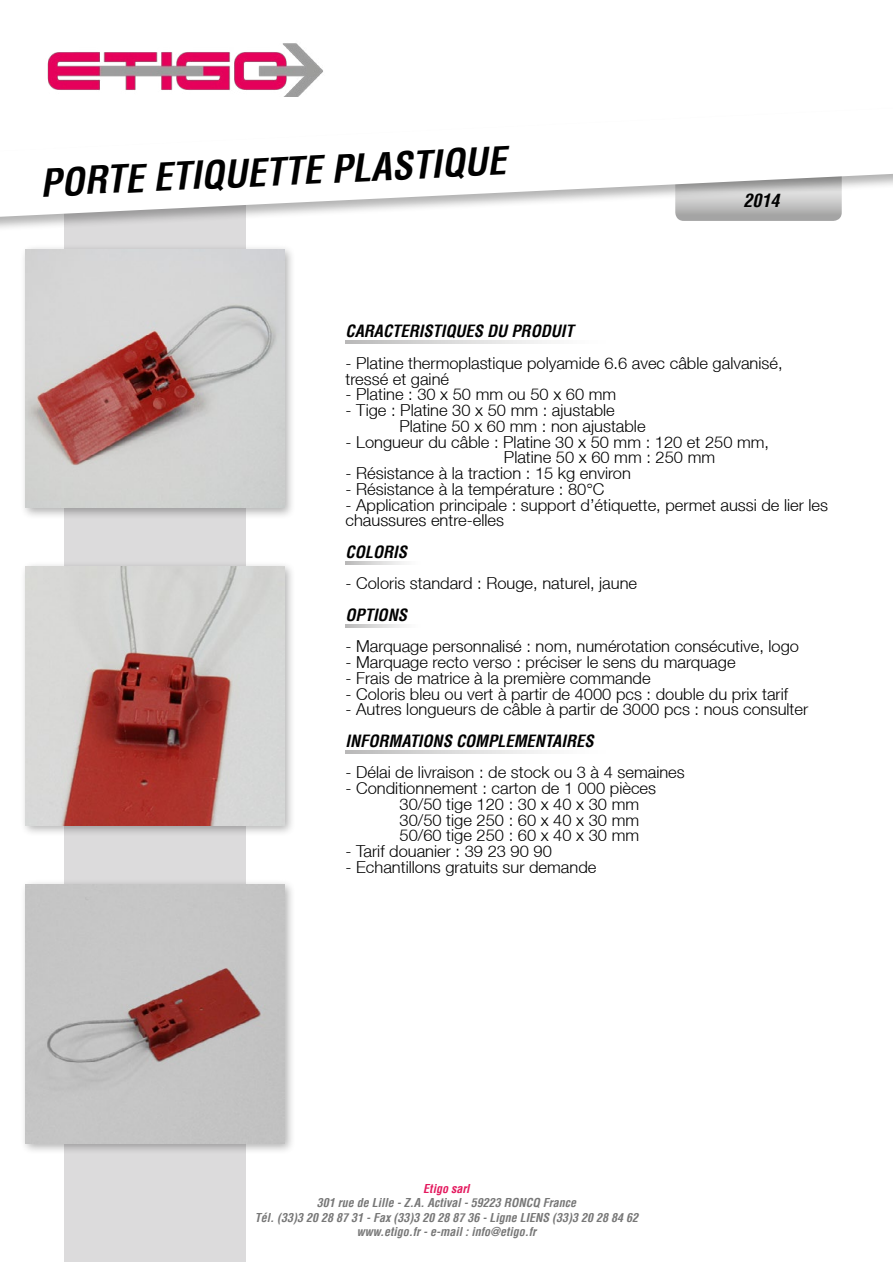
<style>
.page{position:relative;width:893px;height:1263px;background:#fff}
.page>*{position:absolute;margin:0;border:0;box-sizing:border-box;transform-origin:0 0}
.t1{font:italic 700 condensed 37.5px "Helvetica LT";color:#000}
.t2{font:italic 700 condensed 18px "Helvetica LT";color:#000}
.t3{font:300 16.5px/15.8px "Helvetica Neue LT";color:#000}
.t4{font:italic 700 condensed 16.5px "Helvetica LT";color:#000}
.t5{font:italic 700 condensed 12px/14.4px "Helvetica LT";color:#777;text-align:center}
.t6{font:italic 700 condensed 12px "Helvetica LT";color:#e4195e}
</style>
<div class="page">
<div style="left:65px;top:183px;width:181px;height:1079px;background:#dcdbdc"></div>
<div style="left:0;top:105px;width:893px;height:128px;background:#000;opacity:.3"></div>
<svg style="left:0;top:108px;width:893px;height:109px"></svg>
<img style="left:47px;top:43px;width:276px;height:54px">
<svg style="left:345px;top:340px;width:202px;height:4px"></svg>
<svg style="left:345px;top:750px;width:202px;height:3px"></svg>
<svg style="left:345px;top:625px;width:59px;height:3px"></svg>
<svg style="left:345px;top:561px;width:59px;height:4px"></svg>
<div style="left:20px;top:243px;width:276px;height:276px;background:#000;opacity:.3"></div>
<img style="left:26px;top:249px;width:259px;height:259px">
<div style="left:20px;top:561px;width:276px;height:276px;background:#000;opacity:.3"></div>
<img style="left:26px;top:567px;width:259px;height:259px">
<div style="left:20px;top:879px;width:276px;height:276px;background:#000;opacity:.3"></div>
<img style="left:26px;top:884px;width:259px;height:259px">
<h1 class="t1" style="left:39px;top:160px;width:468px;rotate:-3deg">PORTE ETIQUETTE PLASTIQUE</h1>
<p class="t2" style="left:744px;top:189px;width:37px">2014</p>
<p class="t4" style="left:345px;top:321px;width:230px">CARACTERISTIQUES DU PRODUIT</p>
<p class="t3" style="left:345px;top:355px;width:439px">- Platine thermoplastique polyamide 6.6 avec câble galvanisé, tressé et gainé</p>
<p class="t3" style="left:345px;top:386px;width:272px">- Platine : 30 x 50 mm ou 50 x 60 mm</p>
<p class="t3" style="left:399px;top:402px;width:248px;text-indent:-54px">- Tige : Platine 30 x 50 mm : ajustable<br>Platine 50 x 60 mm : non ajustable</p>
<p class="t3" style="left:504px;top:433px;width:267px;text-indent:-158px">- Longueur du câble : Platine 30 x 50 mm : 120 et 250 mm,<br>Platine 50 x 60 mm : 250 mm</p>
<p class="t3" style="left:345px;top:465px;width:287px">- Résistance à la traction : 15 kg environ</p>
<p class="t3" style="left:345px;top:481px;width:261px">- Résistance à la température : 80°C</p>
<p class="t3" style="left:345px;top:496px;width:484px">- Application principale : support d’étiquette, permet aussi de lier les chaussures entre-elles</p>
<p class="t4" style="left:345px;top:541px;width:63px">COLORIS</p>
<p class="t3" style="left:345px;top:575px;width:293px">- Coloris standard : Rouge, naturel, jaune</p>
<p class="t4" style="left:345px;top:604px;width:63px">OPTIONS</p>
<p class="t3" style="left:345px;top:638px;width:455px">- Marquage personnalisé : nom, numérotation consécutive, logo</p>
<p class="t3" style="left:345px;top:654px;width:392px">- Marquage recto verso : préciser le sens du marquage</p>
<p class="t3" style="left:345px;top:670px;width:307px">- Frais de matrice à la première commande</p>
<p class="t3" style="left:345px;top:685px;width:444px">- Coloris bleu ou vert à partir de 4000 pcs : double du prix tarif</p>
<p class="t3" style="left:345px;top:701px;width:464px">- Autres longueurs de câble à partir de 3000 pcs : nous consulter</p>
<p class="t4" style="left:345px;top:730px;width:250px">INFORMATIONS COMPLEMENTAIRES</p>
<p class="t3" style="left:345px;top:764px;width:341px">- Délai de livraison : de stock ou 3 à 4 semaines</p>
<p class="t3" style="left:399px;top:780px;width:258px;text-indent:-54px">- Conditionnement : carton de 1 000 pièces<br>30/50 tige 120 : 30 x 40 x 30 mm<br>30/50 tige 250 : 60 x 40 x 30 mm<br>50/60 tige 250 : 60 x 40 x 30 mm</p>
<p class="t3" style="left:345px;top:843px;width:208px">- Tarif douanier : 39 23 90 90</p>
<p class="t3" style="left:345px;top:859px;width:252px">- Echantillons gratuits sur demande</p>
<p class="t6" style="left:423px;top:1181px;width:48px">Etigo sarl</p>
<p class="t5" style="left:255px;top:1196px;width:385px">301 rue de Lille - Z.A. Actival - 59223 RONCQ France<br>Tél. (33)3 20 28 87 31 - Fax (33)3 20 28 87 36 - Ligne LIENS (33)3 20 28 84 62 www.etigo.fr - e-mail : info@etigo.fr</p>
</div>
